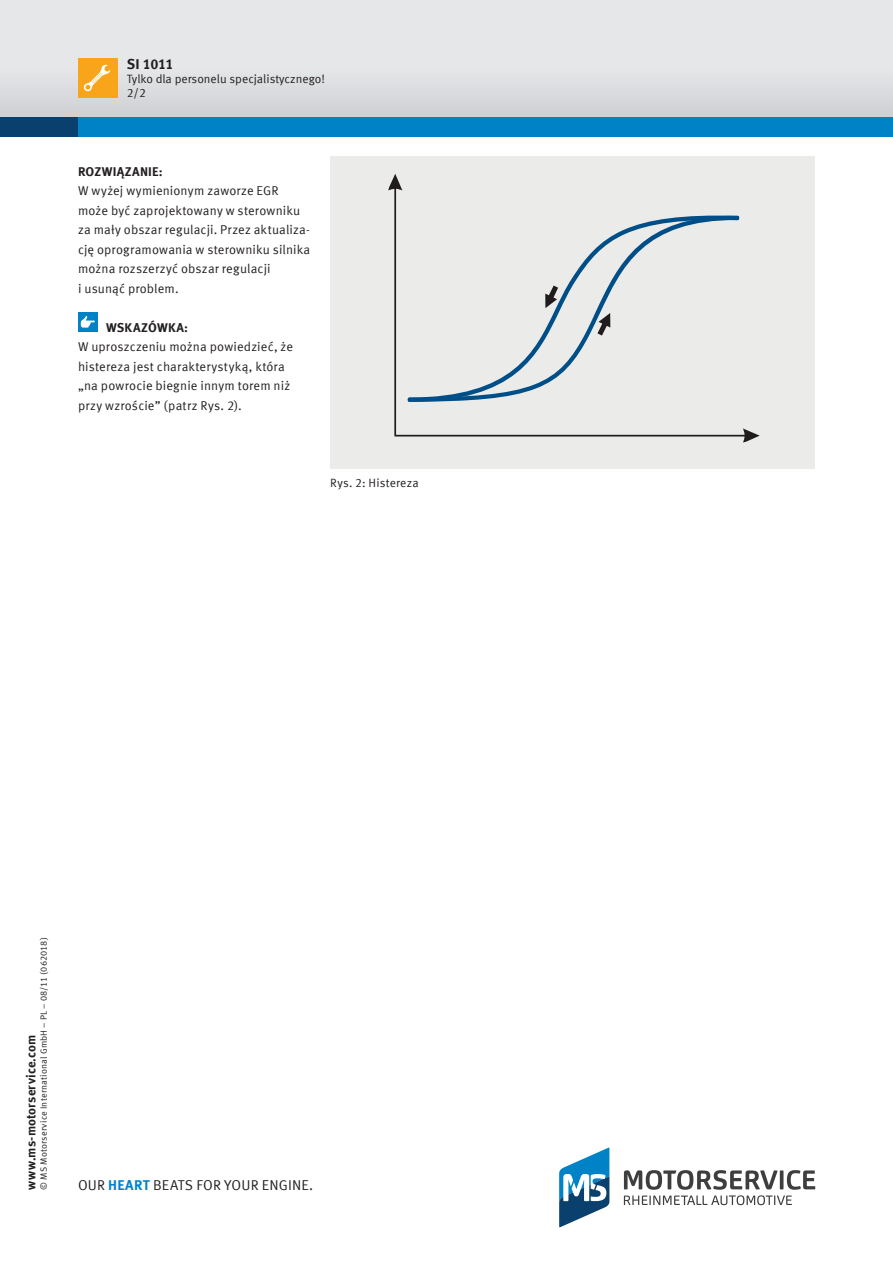
<style>
.page{position:relative;width:893px;height:1263px;background:#fff}
.page>*{position:absolute;margin:0;border:0;box-sizing:border-box;transform-origin:0 0}
.t1{font:14.25px "Meta Offc Pro Norm";letter-spacing:.01em;color:#231f20}
.t2{font:700 14.25px "Meta Offc Pro";letter-spacing:-.025em;color:#231f20}
.t3{font:12.75px/19.5px "Meta Offc Pro Norm";letter-spacing:.01em;color:#231f20}
.t4{font:700 12.75px "Meta Offc Pro";letter-spacing:.015em;color:#231f20}
.t5{font:12px "Meta Offc Pro Norm";color:#231f20}
.t6{font:12px "Meta Offc Pro Norm";letter-spacing:.02em;color:#231f20}
.t7{font:9px "Meta Offc Pro Norm";letter-spacing:.02em;color:#231f20}
.s1{font-family:"Meta Offc Pro";font-weight:700;color:#0082c7}
</style>
<div class="page">
<svg style="left:559px;top:1147px;width:50px;height:80px"></svg>
<svg style="left:624px;top:1170px;width:191px;height:35px"></svg>
<div style="left:0;top:0;width:893px;height:127px;background:#e6e7e9"></div>
<div style="left:0;top:68px;width:893px;height:49px;background:#dadbde"></div>
<div style="left:0;top:117px;width:893px;height:19px;background:#09406e"></div>
<div style="left:78px;top:117px;width:815px;height:19px;background:#0082c7"></div>
<div style="left:78px;top:58px;width:39px;height:39px;background:#f9a51b"></div>
<svg style="left:83px;top:64px;width:27px;height:28px"></svg>
<div style="left:330px;top:156px;width:485px;height:312px;background:#ebecea"></div>
<svg style="left:388px;top:174px;width:372px;height:269px"></svg>
<svg style="left:408px;top:214px;width:331px;height:188px"></svg>
<svg style="left:597px;top:313px;width:13px;height:23px"></svg>
<svg style="left:545px;top:285px;width:13px;height:23px"></svg>
<div style="left:78px;top:312px;width:19px;height:20px;background:#0082c7"></div>
<svg style="left:81px;top:316px;width:14px;height:12px"></svg>
<p class="t2" style="left:127px;top:53px;width:48px">SI 1011</p>
<p class="t5" style="left:127px;top:84px;width:21px">2/2</p>
<p class="t5" style="left:127px;top:70px;width:200px">Tylko dla personelu specjalistycznego!</p>
<p class="t4" style="left:78px;top:161px;width:86px">ROZWIĄZANIE:</p>
<p class="t3" style="left:78px;top:180px;width:234px">W wyżej wymienionym zaworze EGR może być zaprojektowany w sterowniku za mały obszar regulacji. Przez aktualiza&shy;cję oprogramowania w sterowniku silnika można rozszerzyć obszar regulacji<br>i usunąć problem.</p>
<p class="t4" style="left:106px;top:317px;width:84px">WSKAZÓWKA:</p>
<p class="t3" style="left:78px;top:336px;width:217px">W uproszczeniu można powiedzieć, że histereza jest charakterystyką, która „na powrocie biegnie innym torem niż przy wzroście” (patrz Rys. 2).</p>
<p class="t6" style="left:330px;top:474px;width:90px">Rys. 2: Histereza</p>
<p class="t7" style="left:37px;top:1189px;width:254px;rotate:-90deg">© MS Motorservice International GmbH – PL – 08/11 (062018)</p>
<p class="t4" style="left:21px;top:1189px;width:156px;rotate:-90deg">www.ms-motorservice.com</p>
<p class="t1" style="left:78px;top:1174px;width:237px">OUR <span class="s1">HEART</span> BEATS FOR YOUR ENGINE.</p>
</div>
